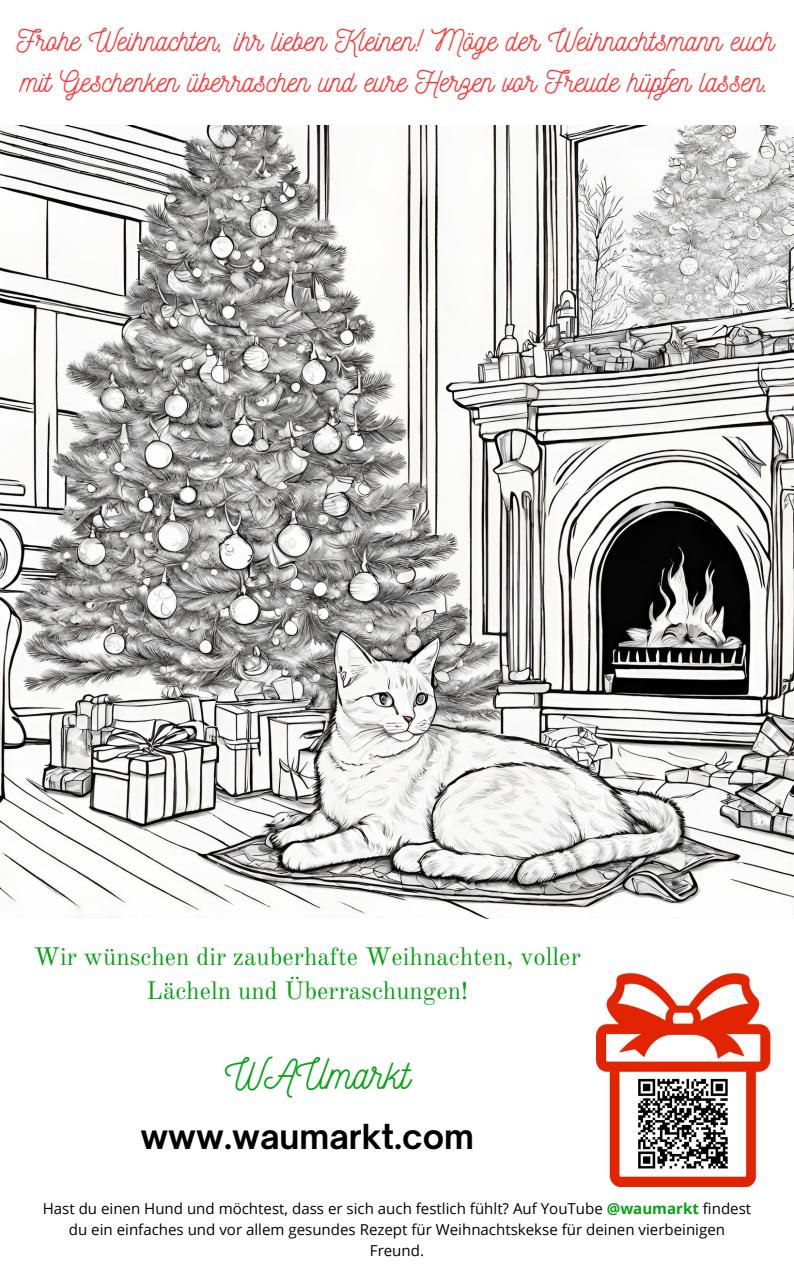
<style>
.page{position:relative;width:794px;height:1266px;background:#fff}
.page>*{position:absolute;margin:0;border:0;box-sizing:border-box;transform-origin:0 0}
.t1{font:41.25px "Nickainley";color:#05a213}
.t2{font:700 33px "Open Sauce One";color:#000}
.t3{font:30px/41.6px "Nickainley";color:#ff3131}
.t4{font:24.75px/34.3px "Old Standard";color:#05a213;text-align:center}
.t5{font:15.08px/20.9px "Open Sans";color:#000;text-align:center}
.s1{font-weight:700;color:#05a213}
</style>
<div class="page">
<img style="left:0;top:125px;width:793px;height:794px">
<img style="left:596px;top:973px;width:175px;height:214px">
<p class="t3" style="left:17px;top:18px;width:758px">Frohe Weihnachten, ihr lieben Kleinen! Möge der Weihnachtsmann euch mit Geschenken überraschen und eure Herzen vor Freude hüpfen lassen.</p>
<p class="t4" style="left:34px;top:939px;width:548px">Wir wünschen dir zauberhafte Weihnachten, voller<br>Lächeln und Überraschungen!</p>
<p class="t1" style="left:225px;top:1048px;width:186px">WAUmarkt</p>
<p class="t2" style="left:140px;top:1116px;width:335px">www.waumarkt.com</p>
<p class="t5" style="left:43px;top:1198px;width:709px">Hast du einen Hund und möchtest, dass er sich auch festlich fühlt? Auf YouTube <span class="s1">@waumarkt</span> findest du ein einfaches und vor allem gesundes Rezept für Weihnachtskekse für deinen vierbeinigen<br>Freund.</p>
</div>
